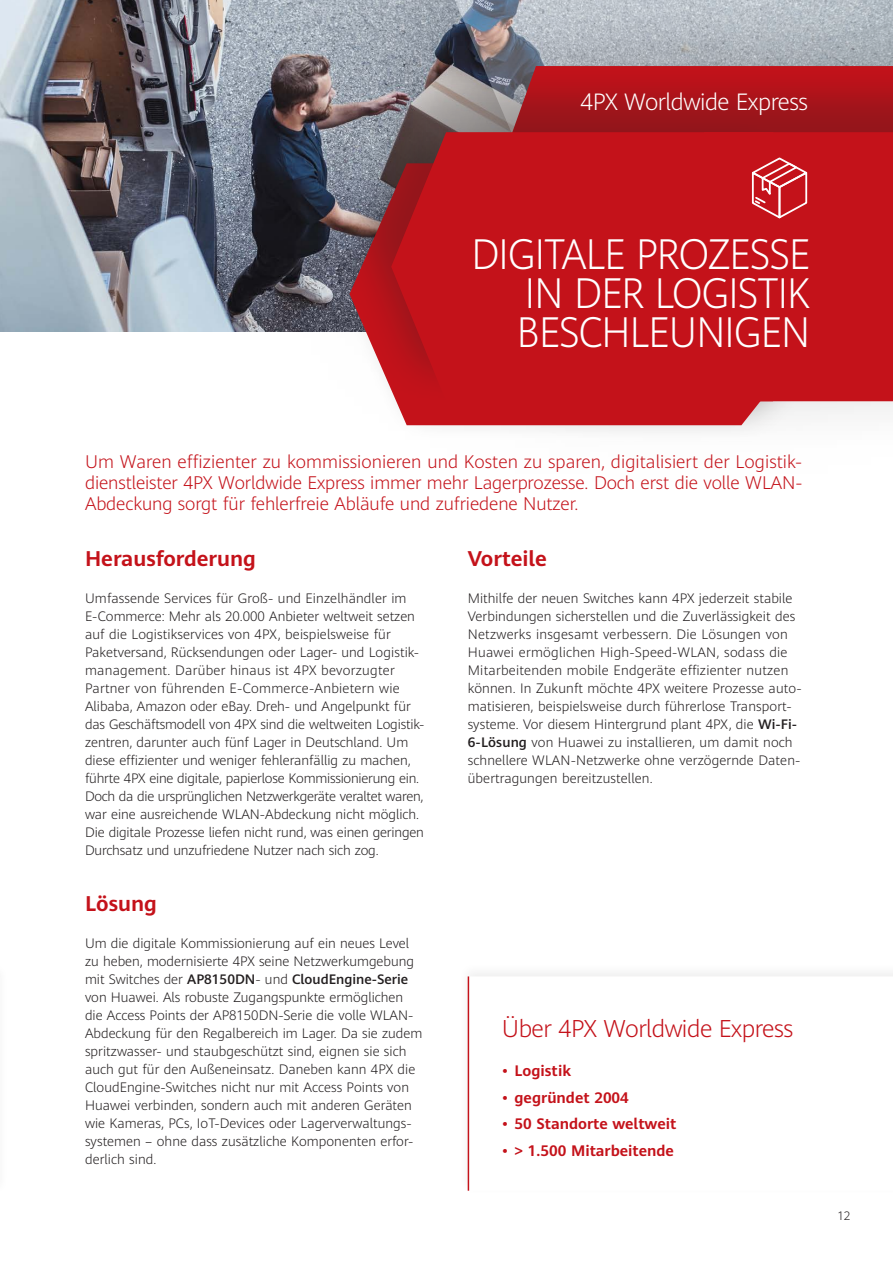
<style>
.page{position:relative;width:893px;height:1263px;background:#fff}
.page>*{position:absolute;margin:0;border:0;box-sizing:border-box;transform-origin:0 0}
.t1{font:300 42px/39px "Huawei Sans";letter-spacing:-.02em;color:#fff;text-align:justify;scale:.93 1}
.t2{font:300 24px "Huawei Sans";letter-spacing:-.02em;color:#c4121a}
.t3{font:300 23.25px "Huawei Sans";letter-spacing:-.02em;color:#fff}
.t4{font:700 21px "Huawei Sans";color:#c4121a}
.t5{font:300 18px/21px "Huawei Sans";letter-spacing:-.005em;color:#c4121a;text-align:justify}
.t6{font:700 15px "Huawei Sans";color:#c4121a}
.t7{font:300 13.5px/18px "Huawei Sans";letter-spacing:.005em;color:#231f20}
.t8{font:300 12px "Huawei Sans";color:#231f20}
.s1{font-weight:500}
</style>
<div class="page">
<img style="left:0;top:0;width:159px;height:332px">
<img style="left:159px;top:0;width:240px;height:332px">
<hr style="left:468px;top:976px;width:1px;height:215px;background:#c4121a">
<div style="left:399px;top:0;width:494px;height:456px;background:#231f20;opacity:.3"></div>
<div style="left:334px;top:119px;width:542px;height:322px;background:#f9f9f9"></div>
<svg style="left:398px;top:405px;width:391px;height:20px;background:#c82a31"></svg>
<div style="left:331px;top:58px;width:562px;height:347px;background:#231f20;opacity:.3"></div>
<svg style="left:391px;top:132px;width:208px;height:269px;background:#bc141c"></svg>
<div style="left:599px;top:132px;width:294px;height:269px;background:#c4121a"></div>
<svg style="left:752px;top:157px;width:55px;height:61px;background:#d04349"></svg>
<h3 class="t3" style="left:580px;top:85px;width:229px">4PX Worldwide Express</h3>
<h1 class="t1" style="left:517px;top:233px;width:317px;text-indent:-46px">DIGITALE PROZESSE IN DER LOGISTIK BESCHLEUNIGEN</h1>
<p class="t5" style="left:85px;top:450px;width:719px">Um Waren effizienter zu kommissionieren und Kosten zu sparen, digitalisiert der Logistik&shy;dienstleister 4PX Worldwide Express immer mehr Lagerprozesse. Doch erst die volle WLAN-Abdeckung sorgt für fehlerfreie Abläufe und zufriedene Nutzer.</p>
<h3 class="t4" style="left:85px;top:544px;width:173px">Herausforderung</h3>
<p class="t7" style="left:85px;top:589px;width:341px">Umfassende Services für Groß- und Einzelhändler im E-Commerce: Mehr als 20.000 Anbieter weltweit setzen auf die Logistikservices von 4PX, beispielsweise für Paketversand, Rücksendungen oder Lager- und Logistik&shy;management. Darüber hinaus ist 4PX bevorzugter Partner von führenden E-Commerce-Anbietern wie Alibaba, Amazon oder eBay. Dreh- und Angelpunkt für das Geschäftsmodell von 4PX sind die weltweiten Logistik&shy;zentren, darunter auch fünf Lager in Deutschland. Um diese effizienter und weniger fehleranfällig zu machen, führte 4PX eine digitale, papierlose Kommissionierung ein.<br>Doch da die ursprünglichen Netzwerkgeräte veraltet waren, war eine ausreichende WLAN-Abdeckung nicht möglich.<br>Die digitale Prozesse liefen nicht rund, was einen geringen Durchsatz und unzufriedene Nutzer nach sich zog.</p>
<h3 class="t4" style="left:85px;top:889px;width:73px">Lösung</h3>
<p class="t7" style="left:85px;top:934px;width:339px">Um die digitale Kommissionierung auf ein neues Level zu heben, modernisierte 4PX seine Netzwerkumgebung mit Switches der <span class="s1">AP8150DN</span>- und <span class="s1">CloudEngine-Serie </span>von Huawei. Als robuste Zugangspunkte ermöglichen die Access Points der AP8150DN-Serie die volle WLAN-Abdeckung für den Regalbereich im Lager. Da sie zudem spritzwasser- und staubgeschützt sind, eignen sie sich auch gut für den Außeneinsatz. Daneben kann 4PX die CloudEngine-Switches nicht nur mit Access Points von Huawei verbinden, sondern auch mit anderen Geräten wie Kameras, PCs, IoT-Devices oder Lagerverwaltungs&shy;systemen – ohne dass zusätzliche Komponenten erfor&shy;derlich sind.</p>
<h3 class="t4" style="left:468px;top:544px;width:81px">Vorteile</h3>
<p class="t7" style="left:468px;top:589px;width:335px">Mithilfe der neuen Switches kann 4PX jederzeit stabile Verbindungen sicherstellen und die Zuverlässigkeit des Netzwerks insgesamt verbessern. Die Lösungen von Huawei ermöglichen High-Speed-WLAN, sodass die Mitarbeitenden mobile Endgeräte effizienter nutzen können. In Zukunft möchte 4PX weitere Prozesse auto&shy;matisieren, beispielsweise durch führerlose Transport&shy;systeme. Vor diesem Hintergrund plant 4PX, die <span class="s1">Wi-Fi-6-Lösung</span> von Huawei zu installieren, um damit noch schnellere WLAN-Netzwerke ohne verzögernde Daten&shy;übertragungen bereitzustellen.</p>
<h2 class="t2" style="left:502px;top:1011px;width:293px">Über 4PX Worldwide Express</h2>
<p class="t6" style="left:502px;top:1060px;width:71px">• Logistik</p>
<p class="t6" style="left:502px;top:1087px;width:129px">• gegründet 2004</p>
<p class="t6" style="left:502px;top:1113px;width:176px">• 50 Standorte weltweit</p>
<p class="t6" style="left:502px;top:1140px;width:174px">• &gt; 1.500 Mitarbeitende</p>
<p class="t8" style="left:837px;top:1208px;width:15px">12</p>
</div>
